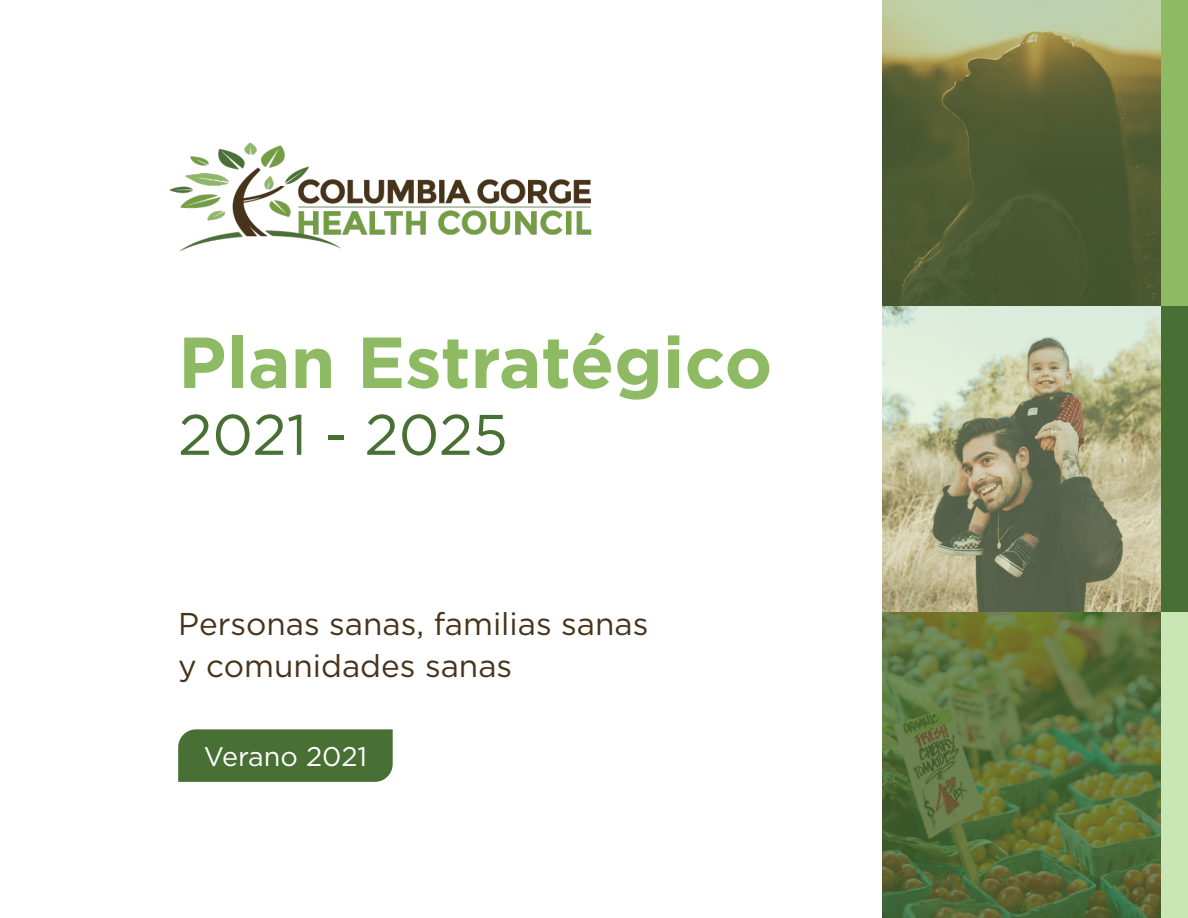
<style>
.page{position:relative;width:1188px;height:918px;background:#fff}
.page>*{position:absolute;margin:0;border:0;box-sizing:border-box;transform-origin:0 0}
.t1{font:700 72px "Gotham";color:#8dba62}
.t2{font:57px "Gotham";color:#486f34}
.t3{font:31.5px/42px "Gotham";color:#473319}
.t4{font:27px "Gotham";color:#fff}
</style>
<div class="page">
<div style="left:178px;top:729px;width:215px;height:53px;background:#486f34"></div>
<img style="left:169px;top:142px;width:423px;height:109px">
<img style="left:882px;top:0;width:302px;height:306px">
<img style="left:882px;top:612px;width:279px;height:306px">
<div style="left:1161px;top:1px;width:27px;height:305px;background:#8dba62"></div>
<div style="left:1161px;top:306px;width:27px;height:306px;background:#486f34"></div>
<div style="left:1161px;top:612px;width:27px;height:306px;background:#c8e7b4"></div>
<img style="left:882px;top:307px;width:279px;height:305px">
<p class="t1" style="left:178px;top:315px;width:596px">Plan Estratégico</p>
<p class="t2" style="left:178px;top:398px;width:331px">2021 - 2025</p>
<p class="t3" style="left:178px;top:602px;width:472px">Personas sanas, familias sanas y comunidades sanas</p>
<p class="t4" style="left:204px;top:740px;width:165px">Verano 2021</p>
</div>
